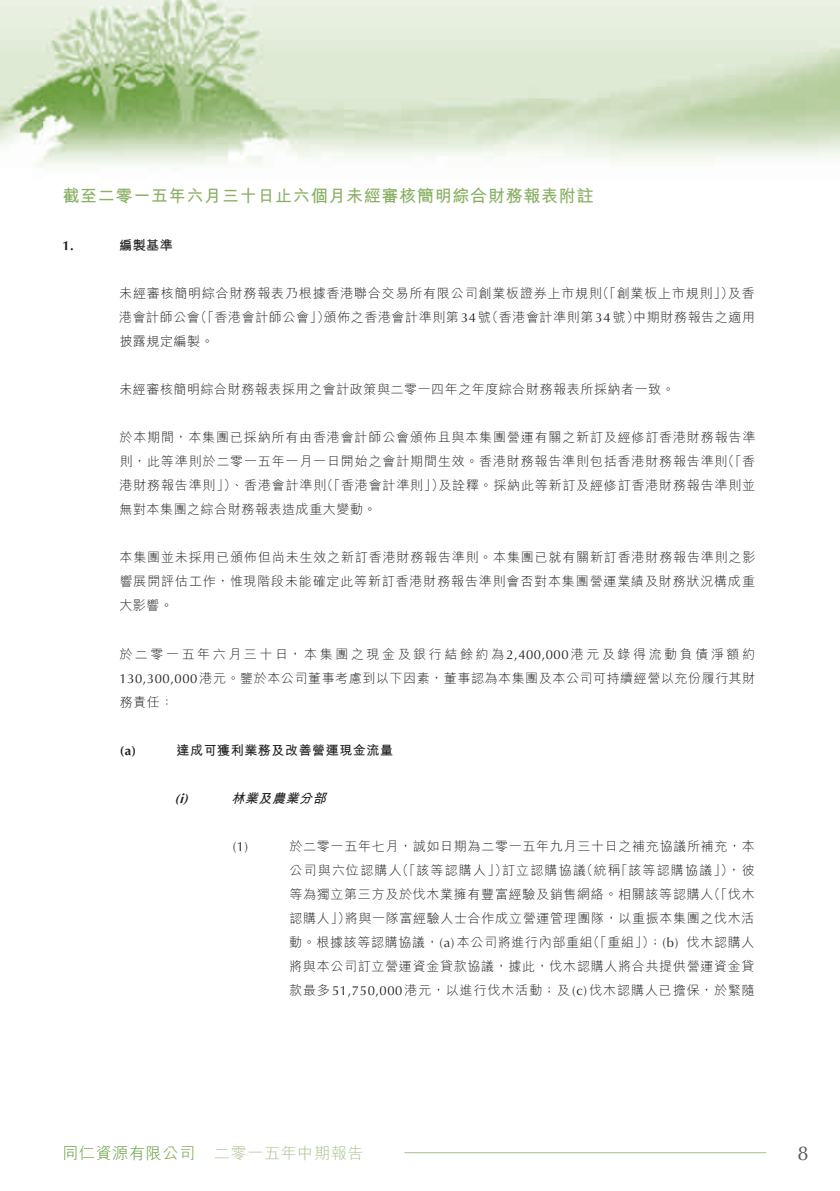
<style>
.page{position:relative;width:840px;height:1191px;background:#fff}
.page>*{position:absolute;margin:0;border:0;box-sizing:border-box;transform-origin:0 0}
.t1{font:20px "Optima";color:#57585a}
.t2{font:700 17px "M Hei HK";letter-spacing:.04em;color:#88af62}
.t3{font:300 16px "M Hei HK";letter-spacing:.04em;color:#a6c28a}
.t4{font:300 16px "M Hei HK";letter-spacing:.04em;color:#5c9731}
.t5{font:300 13px/24px "M Hei HK";letter-spacing:.055em;color:#231f20}
.t6{font:700 13px "M Hei HK";letter-spacing:.04em;color:#231f20}
.t7{font:300 13px "M Hei HK";letter-spacing:.09em;color:#231f20}
.t8{font:italic 700 13px "M Hei HK";color:#231f20}
.t9{font:700 13px "Optima";color:#231f20}
.t10{font:italic 700 13px "Optima";color:#231f20}
.t11{font:13px "Optima";color:#231f20}
.s1{font-family:"Optima";font-weight:400}
</style>
<div class="page">
<img style="left:0;top:0;width:839px;height:1154px">
<hr style="left:404px;top:1152px;width:361px;height:1px;background:#a6c28a">
<h2 class="t2" style="left:62px;top:184px;width:532px">截至二零一五年六月三十日止六個月未經審核簡明綜合財務報表附註</h2>
<p class="t6" style="left:119px;top:236px;width:55px">編製基準</p>
<p class="t9" style="left:62px;top:238px;width:13px">1.</p>
<p class="t5" style="left:596px;top:281px;width:139px">（「創業板上市規則」）</p>
<p class="t5" style="left:119px;top:281px;width:484px">未經審核簡明綜合財務報表乃根據香港聯合交易所有限公司創業板證券上市規則</p>
<p class="t5" style="left:727px;top:281px;width:28px">及香</p>
<p class="t5" style="left:119px;top:305px;width:96px">港會計師公會披露規定編製。</p>
<p class="t5" style="left:119px;top:377px;width:556px">未經審核簡明綜合財務報表採用之會計政策與二零一四年之年度綜合財務報表所採納者一致。</p>
<p class="t5" style="left:119px;top:425px;width:637px;text-align:right">於本期間，本集團已採納所有由香港會計師公會頒佈且與本集團營運有關之新訂及經修訂香港財務報告準（「香</p>
<p class="t5" style="left:194px;top:305px;width:137px">（「香港會計師公會」）</p>
<p class="t5" style="left:323px;top:305px;width:317px">頒佈之香港會計準則第<span class="s1">34</span> （號香港會計準則第<span class="s1">34</span> 號）</p>
<p class="t5" style="left:633px;top:305px;width:123px">中期財務報告之適用</p>
<p class="t5" style="left:438px;top:449px;width:318px;text-indent:-318px">則，此等準則於二零一五年一月一日開始之會計期間生效。香港財務報告準則包括香港財務報告準則<br>及詮釋。採納此等新訂及經修訂香港財務報告準則並</p>
<p class="t5" style="left:119px;top:473px;width:258px">港財務報告準則」）、香港會計準則<br>無對本集團之綜合財務報表造成重大變動。</p>
<p class="t5" style="left:119px;top:545px;width:637px;text-align:justify">本集團並未採用已頒佈但尚未生效之新訂香港財務報告準則。本集團已就有關新訂香港財務報告準則之影響展開評估工作，惟現階段未能確定此等新訂香港財務報告準則會否對本集團營運業績及財務狀況構成重大影響。</p>
<p class="t5" style="left:119px;top:641px;width:637px;text-align:justify">於二零一五年六月三十日，本集團之現金及銀行結餘約為<span class="s1">2,400,000</span>港元及錄得流動負債淨額約<span class="s1">130,300,000</span>港元。鑒於本公司董事考慮到以下因素，董事認為本集團及本公司可持續經營以充份履行其財務責任：</p>
<p class="t6" style="left:176px;top:740px;width:218px">達成可獲利業務及改善營運現金流量</p>
<p class="t5" style="left:320px;top:473px;width:125px">（「香港會計準則」）</p>
<p class="t9" style="left:120px;top:742px;width:18px">)a(</p>
<p class="t10" style="left:174px;top:790px;width:19px">)i(</p>
<p class="t8" style="left:231px;top:788px;width:100px">林業及農業分部</p>
<p class="t11" style="left:232px;top:838px;width:17px">)1(</p>
<p class="t5" style="left:289px;top:833px;width:466px">於二零一五年七月，誠如日期為二零一五年九月三十日之補充協議所補充，本</p>
<p class="t5" style="left:395px;top:857px;width:113px">（「該等認購人」）</p>
<p class="t5" style="left:579px;top:857px;width:42px">（統稱</p>
<p class="t5" style="left:614px;top:857px;width:120px">「該等認購協議」）</p>
<p class="t7" style="left:289px;top:860px;width:114px">公司與六位認購人</p>
<p class="t5" style="left:502px;top:857px;width:85px">訂立認購協議</p>
<p class="t5" style="left:727px;top:857px;width:29px">，彼</p>
<p class="t5" style="left:344px;top:881px;width:411px;text-indent:-55px">等為獨立第三方及於伐木業擁有豐富經驗及銷售網絡。相關該等認購人<br>將與一隊富經驗人士合作成立營運管理團隊，以重振本集團之伐木活</p>
<p class="t5" style="left:707px;top:881px;width:49px">（「伐木</p>
<p class="t5" style="left:289px;top:905px;width:63px">認購人」）</p>
<p class="t5" style="left:586px;top:929px;width:93px">（「重組」）；<span class="s1">(b)</span></p>
<p class="t5" style="left:289px;top:929px;width:467px">動。根據該等認購協議， <span class="s1">)a(</span> 本公司將進行內部重組<br>將與本公司訂立營運資金貸款協議，據此，伐木認購人將合共提供營運資金貸款最多<span class="s1">51,750,000</span>港元，以進行伐木活動；及 <span class="s1">)c(</span> 伐木認購人已擔保，於緊隨</p>
<p class="t5" style="left:686px;top:929px;width:69px">伐木認購人</p>
<p class="t4" style="left:62px;top:1141px;width:134px">同仁資源有限公司</p>
<p class="t3" style="left:214px;top:1141px;width:151px">二零一五年中期報告</p>
<h1 class="t1" style="left:797px;top:1141px;width:13px">8</h1>
</div>
